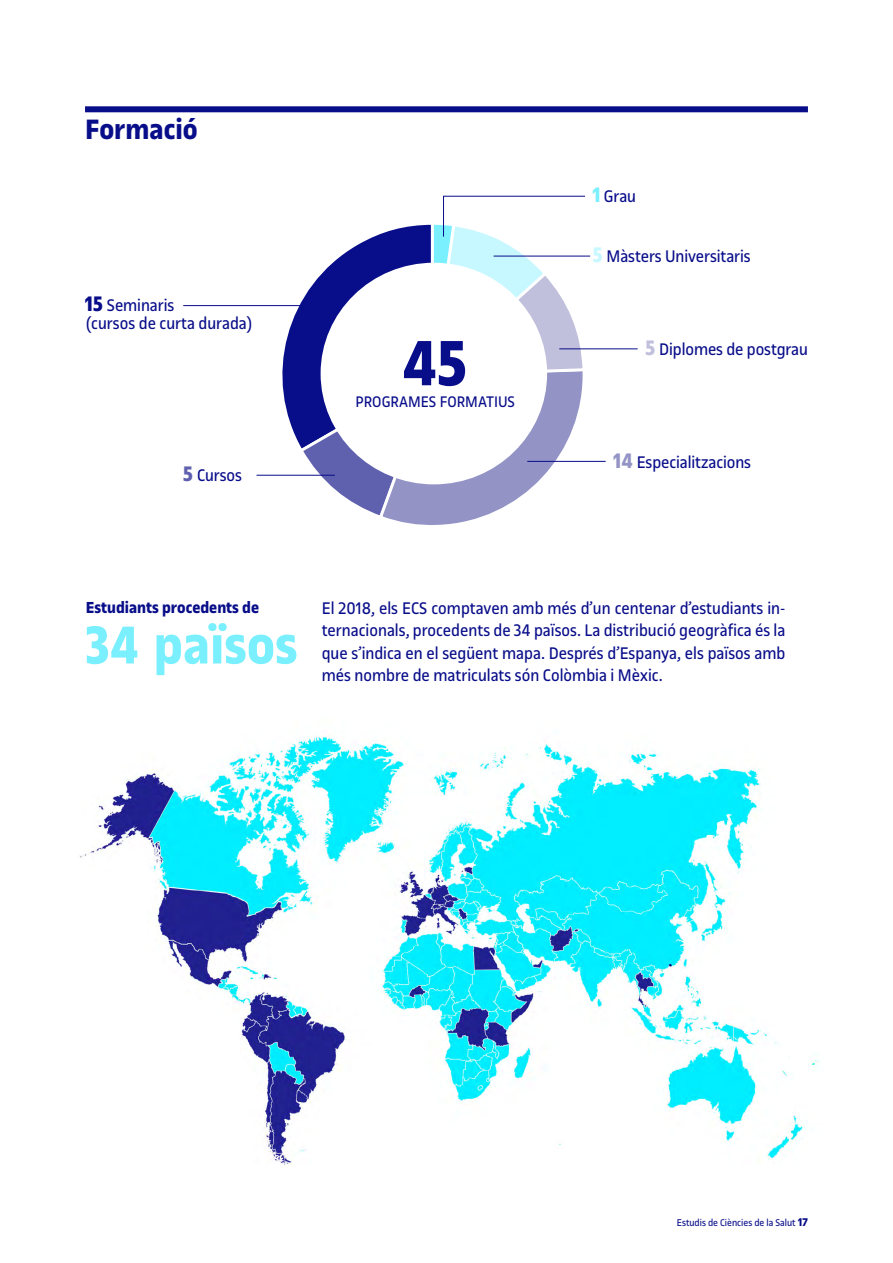
<style>
.page{position:relative;width:893px;height:1263px;background:#fff}
.page>*{position:absolute;margin:0;border:0;box-sizing:border-box;transform-origin:0 0}
.t1{font:700 68.4px "UOC Sans";color:#080d89}
.t2{font:700 57px "UOC Sans";color:#7aeffe}
.t3{font:700 30px "UOC Sans";color:#080d89}
.t4{font:18px/22.5px "UOC Sans";letter-spacing:-.005em;color:#080d89;text-align:justify}
.t5{font:700 17.1px "UOC Sans";color:#080d89}
.t6{font:16.35px "UOC Sans";color:#080d89}
.t7{font:10.5px "UOC Sans";color:#080d89}
.s1{font-weight:700;font-size:22.5px}
.s2{font-weight:700;font-size:22.5px;color:#6061ae}
.s3{font-weight:700;font-size:22.5px;color:#7aeffe}
.s4{font-weight:700;font-size:22.5px;color:#c8f8ff}
.s5{font-weight:700;font-size:22.5px;color:#c0c0dd}
.s6{font-weight:700;font-size:22.5px;color:#9393c6}
.s7{font-weight:700;font-size:12px}
</style>
<div class="page">
<div style="left:85px;top:106px;width:723px;height:6px;background:#080d89"></div>
<img style="left:80px;top:736px;width:740px;height:429px">
<svg style="left:259px;top:195px;width:328px;height:330px"></svg>
<hr style="left:494px;top:256px;width:96px;height:1px;background:#080d89">
<hr style="left:183px;top:305px;width:128px;height:1px;background:#080d89">
<hr style="left:257px;top:475px;width:78px;height:1px;background:#080d89">
<hr style="left:559px;top:348px;width:79px;height:1px;background:#080d89">
<hr style="left:527px;top:461px;width:79px;height:1px;background:#080d89">
<h3 class="t3" style="left:85px;top:112px;width:114px">Formació</h3>
<p class="t4" style="left:85px;top:296px;width:170px;line-height:18px"><span class="s1">15</span> Seminaris<br>(cursos de curta durada)</p>
<p class="t4" style="left:183px;top:464px;width:60px"><span class="s2">5</span> Cursos</p>
<h1 class="t1" style="left:402px;top:324px;width:67px">45</h1>
<p class="t6" style="left:355px;top:393px;width:161px">PROGRAMES FORMATIUS</p>
<p class="t4" style="left:593px;top:186px;width:45px"><span class="s3">1</span> Grau</p>
<p class="t4" style="left:593px;top:245px;width:160px"><span class="s4">5</span> Màsters Universitaris</p>
<p class="t4" style="left:645px;top:338px;width:164px"><span class="s5">5</span> Diplomes de postgrau</p>
<p class="t4" style="left:613px;top:451px;width:139px"><span class="s6">14</span> Especialitzacions</p>
<p class="t5" style="left:86px;top:598px;width:175px">Estudiants procedents de</p>
<h2 class="t2" style="left:85px;top:613px;width:214px">34 països</h2>
<p class="t4" style="left:322px;top:597px;width:465px">El 2018, els ECS comptaven amb més d’un centenar d’estudiants in&shy;ternacionals, procedents de 34 països. La distribució geogràfica és la que s’indica en el següent mapa. Després d’Espanya, els països amb més nombre de matriculats són Colòmbia i Mèxic.</p>
<p class="t7" style="left:677px;top:1217px;width:133px">Estudis de Ciències de la Salut <span class="s7">17</span></p>
</div>
